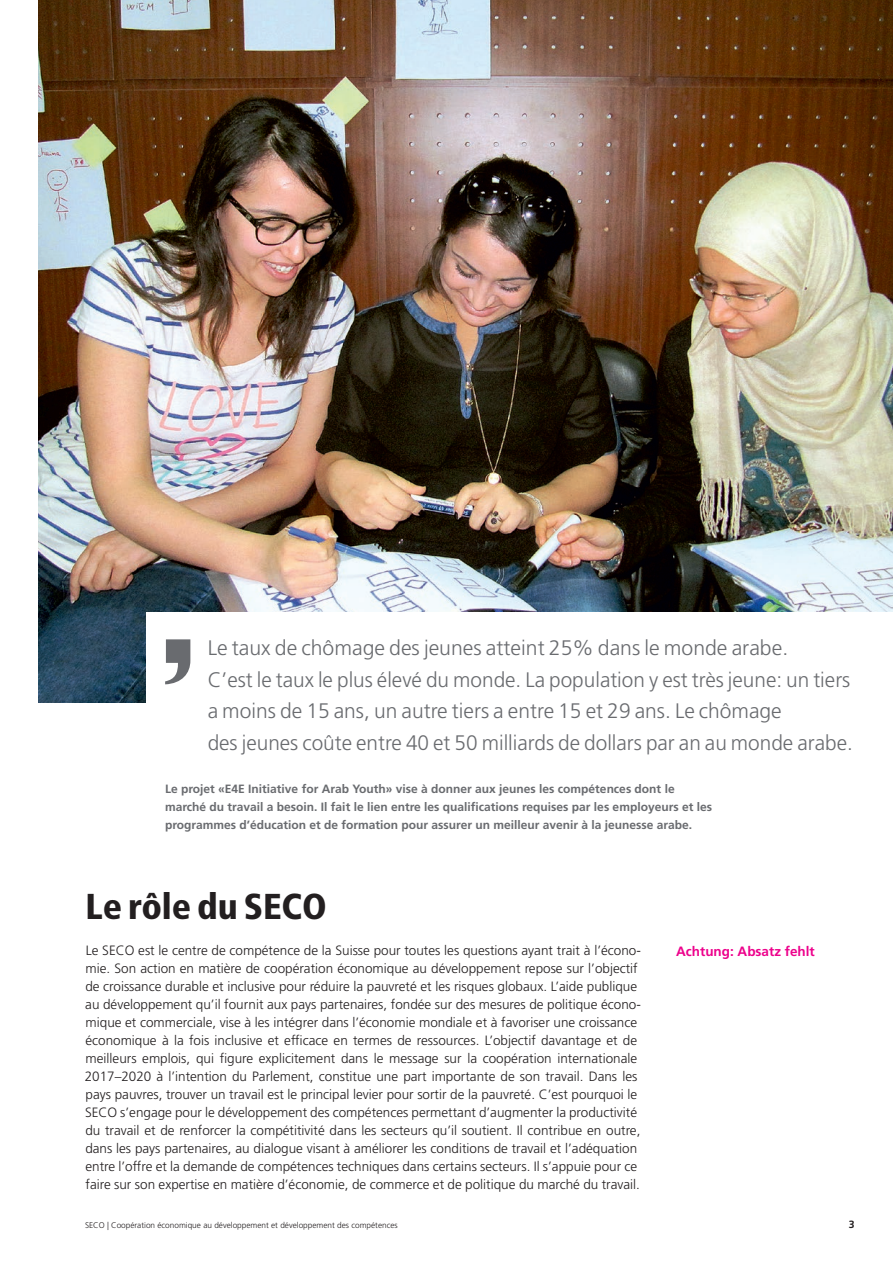
<style>
.page{position:relative;width:893px;height:1263px;background:#fff}
.page>*{position:absolute;margin:0;border:0;box-sizing:border-box;transform-origin:0 0}
.t1{font:900 condensed 36px "Frutiger LT Std";letter-spacing:-.005em;color:#231f20}
.t2{font:300 21px/31.5px "Frutiger LT Std";color:#696b6f}
.t3{font:300 13.5px/18px "Frutiger LT Std";color:#231f20}
.t4{font:700 13.5px "Frutiger LT Std";color:#ed028c}
.t5{font:700 12px/18px "Frutiger LT Std";color:#696b6f}
.t6{font:700 10.5px "Frutiger LT Std";color:#231f20}
.t7{font:300 8.25px "Frutiger LT Std";color:#231f20}
</style>
<div class="page">
<img style="left:38px;top:0;width:855px;height:703px">
<div style="left:146px;top:613px;width:747px;height:144px;background:#fff"></div>
<svg style="left:165px;top:639px;width:25px;height:45px"></svg>
<p class="t2" style="left:208px;top:632px;width:647px">Le taux de chômage des jeunes atteint 25% dans le monde arabe.<br>C’est le taux le plus élevé du monde. La population y est très jeune: un tiers a moins de 15 ans, un autre tiers a entre 15 et 29 ans. Le chômage<br>des jeunes coûte entre 40 et 50 milliards de dollars par an au monde arabe.</p>
<p class="t5" style="left:165px;top:780px;width:548px">Le projet «E4E Initiative for Arab Youth» vise à donner aux jeunes les compétences dont le marché du travail a besoin. Il fait le lien entre les qualifications requises par les employeurs et les programmes d’éducation et de formation pour assurer un meilleur avenir à la jeunesse arabe.</p>
<h1 class="t1" style="left:86px;top:885px;width:243px">Le rôle du SECO</h1>
<p class="t3" style="left:85px;top:941px;width:558px">Le SECO est le centre de compétence de la Suisse pour toutes les questions ayant trait à l’écono&shy;mie. Son action en matière de coopération économique au développement repose sur l’objectif de croissance durable et inclusive pour réduire la pauvreté et les risques globaux. L’aide publique au développement qu’il fournit aux pays partenaires, fondée sur des mesures de politique écono&shy;mique et commerciale, vise à les intégrer dans l’économie mondiale et à favoriser une croissance économique à la fois inclusive et efficace en termes de ressources. L’objectif davantage et de meilleurs emplois, qui figure explicitement dans le message sur la coopération internationale 2017–2020 à l’intention du Parlement, constitue une part importante de son travail. Dans les pays pauvres, trouver un travail est le principal levier pour sortir de la pauvreté. C’est pourquoi le SECO s’engage pour le développement des compétences permettant d’augmenter la productivité du travail et de renforcer la compétitivité dans les secteurs qu’il soutient. Il contribue en outre, dans les pays partenaires, au dialogue visant à améliorer les conditions de travail et l’adéquation entre l’offre et la demande de compétences techniques dans certains secteurs. Il s’appuie pour ce faire sur son expertise en matière d’économie, de commerce et de politique du marché du travail.</p>
<p class="t4" style="left:676px;top:943px;width:140px">Achtung: Absatz fehlt</p>
<p class="t7" style="left:85px;top:1221px;width:314px">SECO | Coopération économique au développement et développement des compétences</p>
<p class="t6" style="left:849px;top:1218px;width:7px">3</p>
</div>
